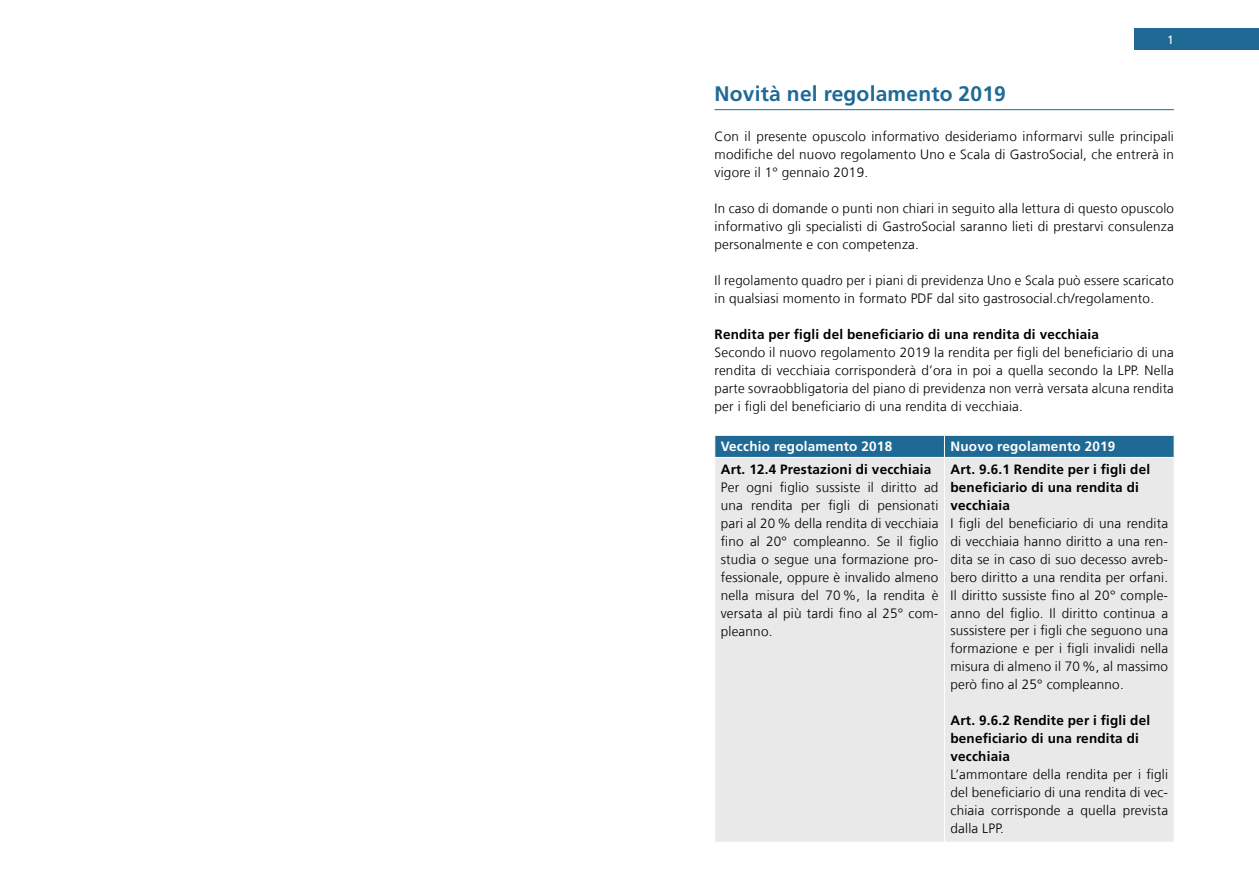
<style>
.page{position:relative;width:1259px;height:893px;background:#fff}
.page>*{position:absolute;margin:0;border:0;box-sizing:border-box;transform-origin:0 0}
.t1{font:700 21px "Frutiger LT Com";letter-spacing:.01em;color:#1f6a95}
.t2{font:300 13.5px/18px "Frutiger LT Com";letter-spacing:.015em;color:#000;text-align:justify}
.t3{font:700 13.5px/18px "Frutiger LT Com";letter-spacing:.015em;color:#000}
.t4{font:700 13.5px "Frutiger LT Com";letter-spacing:.015em;color:#fff}
.t5{font:12px "Frutiger LT Com";color:#fff}
</style>
<div class="page">
<div style="left:1134px;top:29px;width:125px;height:21px;background:#1f6a95"></div>
<hr style="left:714px;top:109px;width:460px;height:1px;background:#1f6a95">
<div style="left:715px;top:458px;width:459px;height:384px;background:#e9e9e9"></div>
<hr style="left:944px;top:458px;width:1px;height:384px;background:#fff">
<svg style="left:714px;top:435px;width:461px;height:22px;background:#2a719a"></svg>
<p class="t5" style="left:1167px;top:33px;width:8px">1</p>
<h1 class="t1" style="left:714px;top:81px;width:293px">Novità nel regolamento 2019</h1>
<p class="t2" style="left:714px;top:127px;width:461px">Con il presente opuscolo informativo desideriamo informarvi sulle principali modifiche del nuovo regolamento Uno e Scala di GastroSocial, che entrerà in vigore il 1° gennaio 2019.</p>
<p class="t2" style="left:714px;top:199px;width:461px">In caso di domande o punti non chiari in seguito alla lettura di questo opuscolo informativo gli specialisti di GastroSocial saranno lieti di prestarvi consulenza personalmente e con competenza.</p>
<p class="t2" style="left:714px;top:271px;width:461px">Il regolamento quadro per i piani di previdenza Uno e Scala può essere scaricato in qualsiasi momento in formato PDF dal sito gastrosocial.ch/regolamento.</p>
<p class="t3" style="left:714px;top:325px;width:386px">Rendita per figli del beneficiario di una rendita di vecchiaia</p>
<p class="t2" style="left:714px;top:343px;width:461px">Secondo il nuovo regolamento 2019 la rendita per figli del beneficiario di una rendita di vecchiaia corrisponderà d’ora in poi a quella secondo la LPP. Nella parte sovraobbligatoria del piano di previdenza non verrà versata alcuna rendita per i figli del beneficiario di una rendita di vecchiaia.</p>
<p class="t4" style="left:721px;top:438px;width:173px">Vecchio regolamento 2018</p>
<p class="t4" style="left:950px;top:438px;width:166px">Nuovo regolamento 2019</p>
<p class="t3" style="left:721px;top:460px;width:212px">Art. 12.4 Prestazioni di vecchiaia</p>
<p class="t2" style="left:721px;top:478px;width:219px">Per ogni figlio sussiste il diritto ad una rendita per figli di pensionati pari al 20% della rendita di vecchiaia fino al 20° compleanno. Se il figlio studia o segue una formazione pro&shy;fessionale, oppure è invalido almeno nella misura del 70%, la rendita è versata al più tardi fino al 25° com&shy;pleanno.</p>
<p class="t3" style="left:950px;top:460px;width:201px">Art. 9.6.1 Rendite per i figli del beneficiario di una rendita di vecchiaia</p>
<p class="t2" style="left:950px;top:514px;width:219px">I figli del beneficiario di una rendita di vecchiaia hanno diritto a una ren&shy;dita se in caso di suo decesso avreb&shy;bero diritto a una rendita per orfani.<br>Il diritto sussiste fino al 20° comple&shy;anno del figlio. Il diritto continua a sussistere per i figli che seguono una formazione e per i figli invalidi nella misura di almeno il 70%, al massimo però fino al 25° compleanno.</p>
<p class="t3" style="left:950px;top:712px;width:201px">Art. 9.6.2 Rendite per i figli del beneficiario di una rendita di vecchiaia</p>
<p class="t2" style="left:950px;top:766px;width:219px">L’ammontare della rendita per i figli del beneficiario di una rendita di vec&shy;chiaia corrisponde a quella prevista dalla LPP.</p>
</div>
